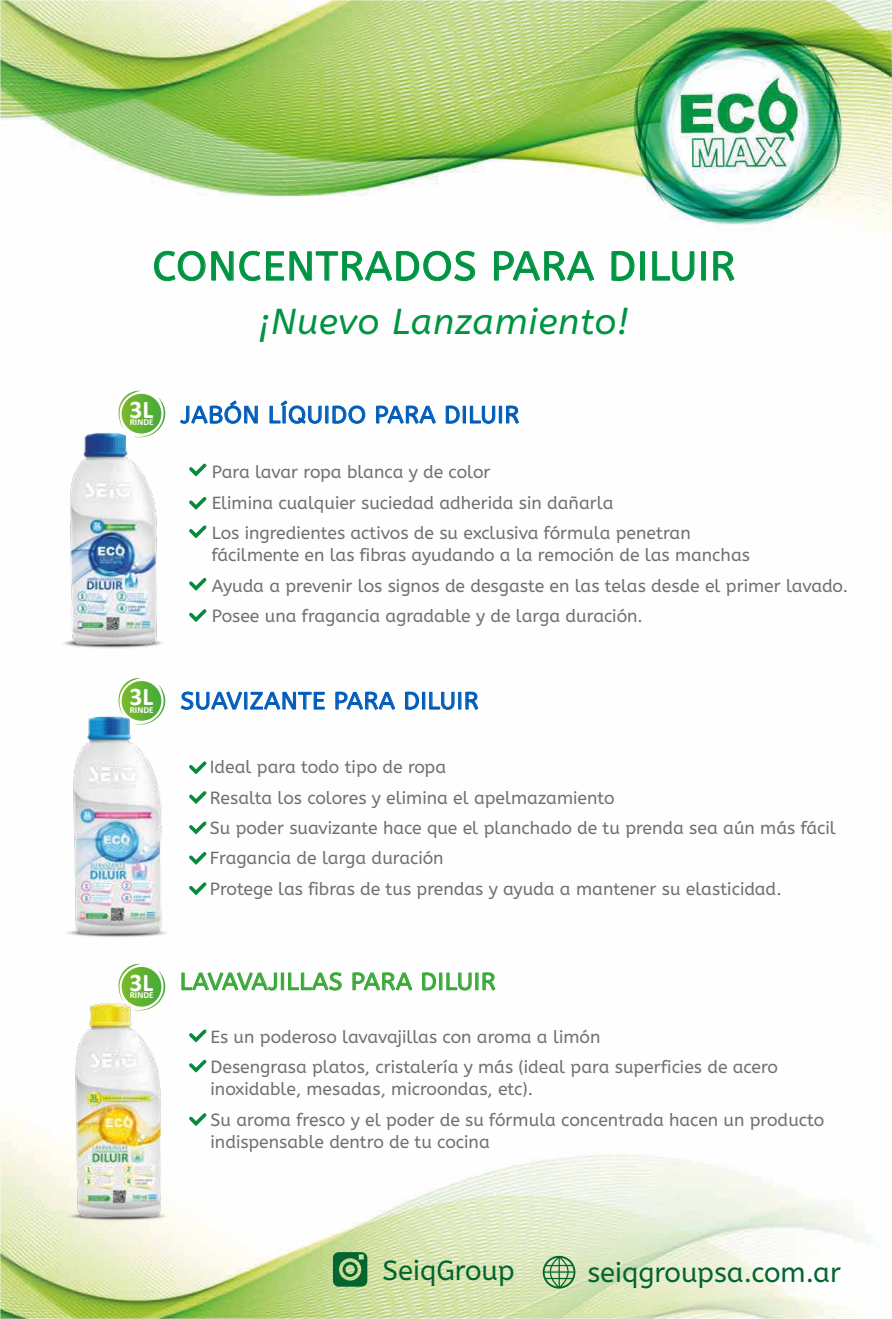
<style>
.page{position:relative;width:892px;height:1319px;background:#fff}
.page>*{position:absolute;margin:0;border:0;box-sizing:border-box;transform-origin:0 0}
.t1{font:40.5px "A Bee Zee";letter-spacing:.025em;color:#009442}
.t2{font:italic 36px "A Bee Zee";letter-spacing:.025em;color:#009442}
.t3{font:27.6px "A Bee Zee";color:#03652f}
.t4{font:700 25.5px "Calibri";color:#fff}
.t5{font:24px "A Bee Zee";letter-spacing:.025em;color:#005cb9}
.t6{font:24px "A Bee Zee";letter-spacing:.025em;color:#38a836}
.t7{font:17.55px/30.3px "A Bee Zee";color:#716f6f}
.t8{font:700 9.15px "Calibri";color:#fff}
</style>
<div class="page">
<img style="left:0;top:0;width:891px;height:1318px">
<img style="left:56px;top:420px;width:115px;height:246px">
<img style="left:59px;top:702px;width:112px;height:246px">
<svg style="left:180px;top:400px;width:78px;height:24px"></svg>
<svg style="left:270px;top:400px;width:51px;height:24px"></svg>
<svg style="left:332px;top:405px;width:33px;height:18px"></svg>
<svg style="left:376px;top:405px;width:60px;height:19px"></svg>
<svg style="left:446px;top:405px;width:73px;height:19px"></svg>
<svg style="left:181px;top:691px;width:61px;height:18px"></svg>
<div style="left:244px;top:692px;width:3px;height:17px;border:1px solid #005cb9"></div>
<svg style="left:250px;top:692px;width:74px;height:17px"></svg>
<svg style="left:335px;top:691px;width:60px;height:19px"></svg>
<svg style="left:405px;top:691px;width:14px;height:18px"></svg>
<div style="left:422px;top:692px;width:3px;height:17px;border:1px solid #005cb9"></div>
<svg style="left:429px;top:692px;width:25px;height:17px"></svg>
<div style="left:458px;top:692px;width:3px;height:17px;border:1px solid #005cb9"></div>
<svg style="left:465px;top:691px;width:13px;height:19px"></svg>
<svg style="left:181px;top:972px;width:96px;height:18px"></svg>
<div style="left:281px;top:972px;width:3px;height:17px;border:1px solid #38a836"></div>
<svg style="left:288px;top:972px;width:53px;height:18px"></svg>
<svg style="left:352px;top:972px;width:60px;height:18px"></svg>
<svg style="left:422px;top:972px;width:14px;height:18px"></svg>
<div style="left:439px;top:972px;width:3px;height:17px;border:1px solid #38a836"></div>
<svg style="left:446px;top:972px;width:25px;height:18px"></svg>
<div style="left:475px;top:972px;width:3px;height:17px;border:1px solid #38a836"></div>
<svg style="left:482px;top:972px;width:13px;height:18px"></svg>
<svg style="left:118px;top:390px;width:48px;height:48px"></svg>
<svg style="left:118px;top:678px;width:48px;height:47px"></svg>
<img style="left:62px;top:995px;width:112px;height:235px">
<svg style="left:118px;top:963px;width:48px;height:47px"></svg>
<svg style="left:189px;top:463px;width:17px;height:13px"></svg>
<svg style="left:189px;top:497px;width:17px;height:12px"></svg>
<svg style="left:189px;top:525px;width:17px;height:13px"></svg>
<svg style="left:189px;top:577px;width:17px;height:13px"></svg>
<svg style="left:189px;top:609px;width:17px;height:13px"></svg>
<svg style="left:189px;top:761px;width:17px;height:13px"></svg>
<svg style="left:189px;top:791px;width:17px;height:12px"></svg>
<svg style="left:189px;top:821px;width:17px;height:13px"></svg>
<svg style="left:189px;top:851px;width:17px;height:13px"></svg>
<svg style="left:189px;top:882px;width:17px;height:13px"></svg>
<svg style="left:189px;top:1029px;width:17px;height:13px"></svg>
<svg style="left:189px;top:1059px;width:17px;height:13px"></svg>
<svg style="left:189px;top:1112px;width:17px;height:13px"></svg>
<svg style="left:333px;top:1251px;width:34px;height:35px"></svg>
<svg style="left:542px;top:1255px;width:33px;height:33px"></svg>
<svg style="left:154px;top:250px;width:321px;height:32px"></svg>
<svg style="left:493px;top:251px;width:101px;height:31px"></svg>
<svg style="left:611px;top:251px;width:23px;height:30px"></svg>
<div style="left:640px;top:251px;width:4px;height:29px;border:1px solid #009442"></div>
<svg style="left:652px;top:251px;width:42px;height:30px"></svg>
<div style="left:701px;top:251px;width:4px;height:29px;border:1px solid #009442"></div>
<svg style="left:713px;top:251px;width:21px;height:31px"></svg>
<h1 class="t1" style="left:153px;top:243px;width:584px">CONCENTRADOS PARA DILUIR</h1>
<h2 class="t2" style="left:259px;top:301px;width:371px">¡Nuevo Lanzamiento!</h2>
<h3 class="t4" style="left:129px;top:391px;width:25px">3L</h3>
<p class="t8" style="left:130px;top:416px;width:25px">RINDE</p>
<h3 class="t4" style="left:129px;top:678px;width:25px">3L</h3>
<p class="t8" style="left:130px;top:703px;width:25px">RINDE</p>
<h3 class="t5" style="left:180px;top:401px;width:340px">JABÓN LÍQUIDO PARA DILUIR</h3>
<p class="t7" style="left:212px;top:457px;width:480px">Para lavar ropa blanca y de color<br>Elimina cualquier suciedad adherida sin dañarla<br>Los ingredientes activos de su exclusiva fórmula penetran</p>
<p class="t7" style="left:212px;top:540px;width:637px">fácilmente en las fibras ayudando a la remoción de las manchas<br>Ayuda a prevenir los signos de desgaste en las telas desde el primer lavado.<br>Posee una fragancia agradable y de larga duración.</p>
<h3 class="t5" style="left:180px;top:687px;width:299px">SUAVIZANTE PARA DILUIR</h3>
<p class="t7" style="left:210px;top:752px;width:627px">Ideal para todo tipo de ropa<br>Resalta los colores y elimina el apelmazamiento<br>Su poder suavizante hace que el planchado de tu prenda sea aún más fácil Fragancia de larga duración<br>Protege las fibras de tus prendas y ayuda a mantener su elasticidad.</p>
<h3 class="t4" style="left:129px;top:964px;width:25px">3L</h3>
<p class="t8" style="left:130px;top:988px;width:25px">RINDE</p>
<h3 class="t6" style="left:180px;top:967px;width:317px">LAVAVAJILLAS PARA DILUIR</h3>
<p class="t7" style="left:210px;top:1021px;width:569px">Es un poderoso lavavajillas con aroma a limón<br>Desengrasa platos, cristalería y más (ideal para superficies de acero</p>
<p class="t7" style="left:210px;top:1074px;width:615px">inoxidable, mesadas, microondas, etc).<br>Su aroma fresco y el poder de su fórmula concentrada hacen un producto</p>
<p class="t7" style="left:210px;top:1126px;width:281px">indispensable dentro de tu cocina</p>
<h3 class="t3" style="left:382px;top:1254px;width:133px">SeiqGroup</h3>
<h3 class="t3" style="left:587px;top:1256px;width:255px">seiqgroupsa.com.ar</h3>
</div>
